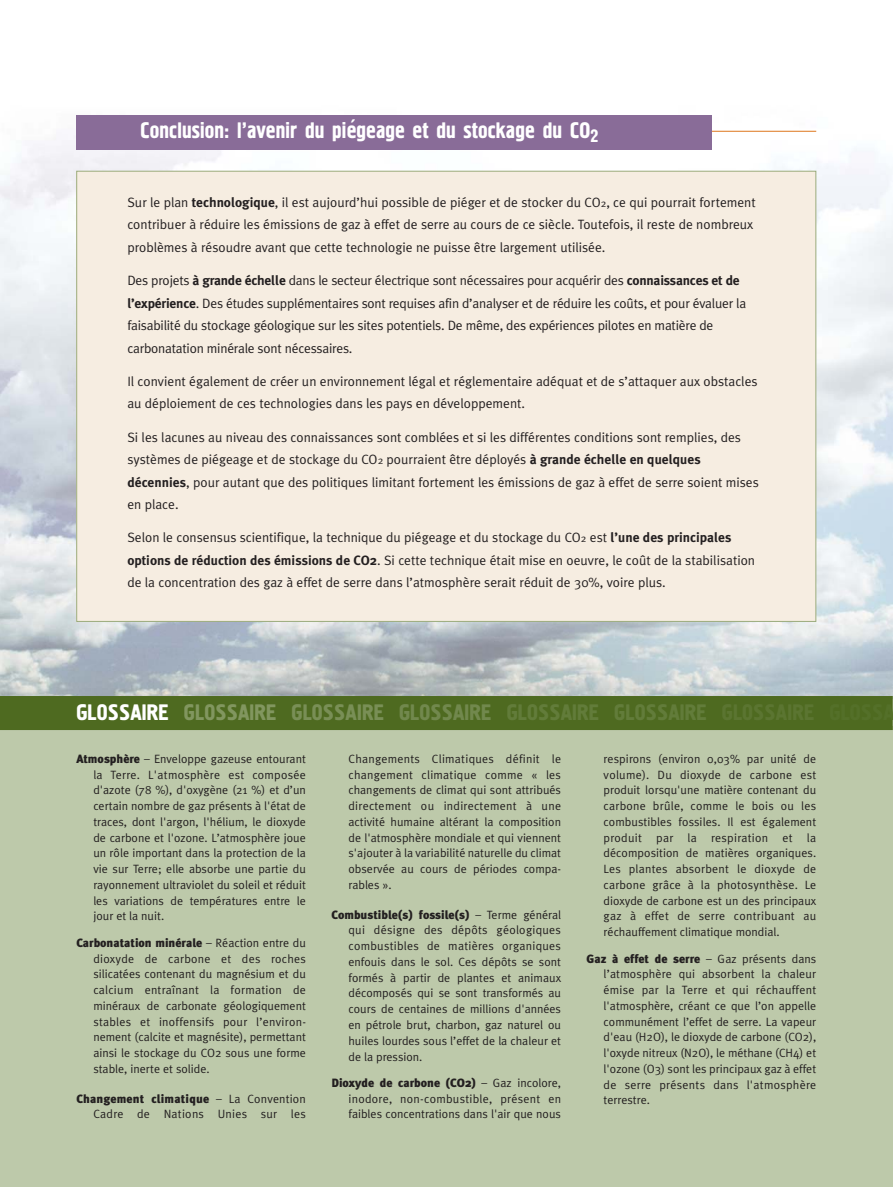
<style>
.page{position:relative;width:893px;height:1187px;background:#fff}
.page>*{position:absolute;margin:0;border:0;box-sizing:border-box;transform-origin:0 0}
.t1{font:22.5px "Pollock C1";color:#627c3a}
.t2{font:22.5px "Pollock C1";color:#fff}
.t3{font:13.5px/22.5px "Meta Plus Normal";color:#231f20}
.t4{font:12px/15.8px "Meta Plus Normal";color:#231f20;text-align:justify}
.t5{font:900 12px "Meta Plus";color:#231f20}
.t6{font:12px "Meta Plus Normal";letter-spacing:.02em;color:#231f20}
.s1{font-family:"Meta Plus";font-weight:700}
.s2{font-size:10.5px}
.s3{color:#fff}
.s4{color:#81965f}
.s5{color:#798f56}
.s6{color:#71884d}
.s7{color:#5b7531}
.s8{color:#547029}
.s9{font-family:"Meta Plus";font-weight:900}
.s10{font-family:"Meta Plus Normal";font-weight:400}
</style>
<div class="page">
<img style="left:0;top:130px;width:893px;height:566px">
<hr style="left:145px;top:131px;width:671px;height:1px;background:#de761c">
<div style="left:77px;top:171px;width:739px;height:450px;background:#f6ede1"></div>
<div style="left:0;top:726px;width:893px;height:460px;background:#bdc9aa"></div>
<div style="left:0;top:696px;width:893px;height:34px;background:#4e6a20"></div>
<div style="left:76px;top:115px;width:636px;height:34px;background:#896c98"></div>
<h1 class="t2" style="left:140px;top:122px;width:460px">Conclusion: l’avenir du piegeage et du stockage du CO<sub>2</sub></h1>
<p class="t3" style="left:127px;top:192px;width:630px">Sur le plan <span class="s1">technologique</span>, il est aujourd’hui possible de piéger et de stocker du CO<span class="s2">2</span>, ce qui pourrait fortement contribuer à réduire les émissions de gaz à effet de serre au cours de ce siècle. Toutefois, il reste de nombreux problèmes à résoudre avant que cette technologie ne puisse être largement utilisée.</p>
<p class="t3" style="left:127px;top:270px;width:620px">Des projets <span class="s1">à grande échelle</span> dans le secteur électrique sont nécessaires pour acquérir des <span class="s1">connaissances et de l’expérience</span>. Des études supplémentaires sont requises afin d’analyser et de réduire les coûts, et pour évaluer la faisabilité du stockage géologique sur les sites potentiels. De même, des expériences pilotes en matière de carbonatation minérale sont nécessaires.</p>
<p class="t3" style="left:127px;top:371px;width:632px">Il convient également de créer un environnement légal et réglementaire adéquat et de s’attaquer aux obstacles au déploiement de ces technologies dans les pays en développement.</p>
<p class="t3" style="left:127px;top:426px;width:633px">Si les lacunes au niveau des connaissances sont comblées et si les différentes conditions sont remplies, des systèmes de piégeage et de stockage du CO<span class="s2">2</span> pourraient être déployés <span class="s1">à grande échelle en quelques décennies</span>, pour autant que des politiques limitant fortement les émissions de gaz à effet de serre soient mises en place.</p>
<p class="t3" style="left:127px;top:527px;width:629px">Selon le consensus scientifique, la technique du piégeage et du stockage du CO<span class="s2">2</span> est <span class="s1">l’une des principales options de réduction des émissions de CO2</span>. Si cette technique était mise en oeuvre, le coût de la stabilisation de la concentration des gaz à effet de serre dans l’atmosphère serait réduit de 30%, voire plus.</p>
<h1 class="t1" style="left:76px;top:704px;width:820px"><span class="s3">GLOSSAIRE</span> <span class="s4">GLOSSAIRE</span> <span class="s5">GLOSSAIRE</span> <span class="s6">GLOSSAIRE</span> GLOSSAIRE GLOSSAIRE <span class="s7">GLOSSAIRE</span> <span class="s8">GLOSSA</span></h1>
<p class="t4" style="left:93px;top:751px;width:214px;text-indent:-17px"><span class="s9">Atmosphère</span> – Enveloppe gazeuse entourant la Terre. L'atmosphère est composée d'azote (78 %), d'oxygène (21 %) et d’un certain nombre de gaz présents à l'état de traces, dont l'argon, l'hélium, le dioxyde de carbone et l'ozone. L’atmosphère joue un rôle important dans la protection de la vie sur Terre; elle absorbe une partie du rayonnement ultraviolet du soleil et réduit les variations de températures entre le jour et la nuit.</p>
<p class="t5" style="left:76px;top:937px;width:231px">Carbonatation minérale <span class="s10">– Réaction entre du</span></p>
<p class="t4" style="left:93px;top:951px;width:214px">dioxyde de carbone et des roches silicatées contenant du magnésium et du calcium entraînant la formation de minéraux de carbonate géologiquement stables et inoffensifs pour l’environ&shy;nement (calcite et magnésite), permettant ainsi le stockage du CO2 sous une forme stable, inerte et solide.</p>
<p class="t5" style="left:76px;top:1093px;width:231px">Changement climatique <span class="s10">– La Convention</span></p>
<p class="t6" style="left:93px;top:1109px;width:214px">Cadre de Nations Unies sur les</p>
<p class="t4" style="left:348px;top:751px;width:214px">Changements Climatiques définit le changement climatique comme « les changements de climat qui sont attribués directement ou indirectement à une activité humaine altérant la composition de l'atmosphère mondiale et qui viennent s'ajouter à la variabilité naturelle du climat observée au cours de périodes compa&shy;rables ».</p>
<p class="t5" style="left:331px;top:909px;width:231px">Combustible(s) fossile(s) <span class="s10">– Terme général</span></p>
<p class="t4" style="left:348px;top:923px;width:214px">qui désigne des dépôts géologiques combustibles de matières organiques enfouis dans le sol. Ces dépôts se sont formés à partir de plantes et animaux décomposés qui se sont transformés au cours de centaines de millions d'années en pétrole brut, charbon, gaz naturel ou huiles lourdes sous l’effet de la chaleur et de la pression.</p>
<p class="t5" style="left:331px;top:1077px;width:231px">Dioxyde de carbone (CO2) <span class="s10">– Gaz incolore,</span></p>
<p class="t4" style="left:348px;top:1091px;width:214px">inodore, non-combustible, présent en faibles concentrations dans l'air que nous</p>
<p class="t4" style="left:604px;top:751px;width:214px">respirons (environ 0,03% par unité de volume). Du dioxyde de carbone est produit lorsqu'une matière contenant du carbone brûle, comme le bois ou les combustibles fossiles. Il est également produit par la respiration et la décomposition de matières organiques.<br>Les plantes absorbent le dioxyde de carbone grâce à la photosynthèse. Le dioxyde de carbone est un des principaux gaz à effet de serre contribuant au réchauffement climatique mondial.</p>
<p class="t5" style="left:587px;top:953px;width:231px">Gaz à effet de serre <span class="s10">– Gaz présents dans</span></p>
<p class="t4" style="left:604px;top:967px;width:214px">l’atmosphère qui absorbent la chaleur émise par la Terre et qui réchauffent l'atmosphère, créant ce que l’on appelle communément l’effet de serre. La vapeur d'eau (H2O), le dioxyde de carbone (CO2), l'oxyde nitreux (N2O), le méthane (CH4) et l'ozone (O3) sont les principaux gaz à effet de serre présents dans l'atmosphère terrestre.</p>
</div>
